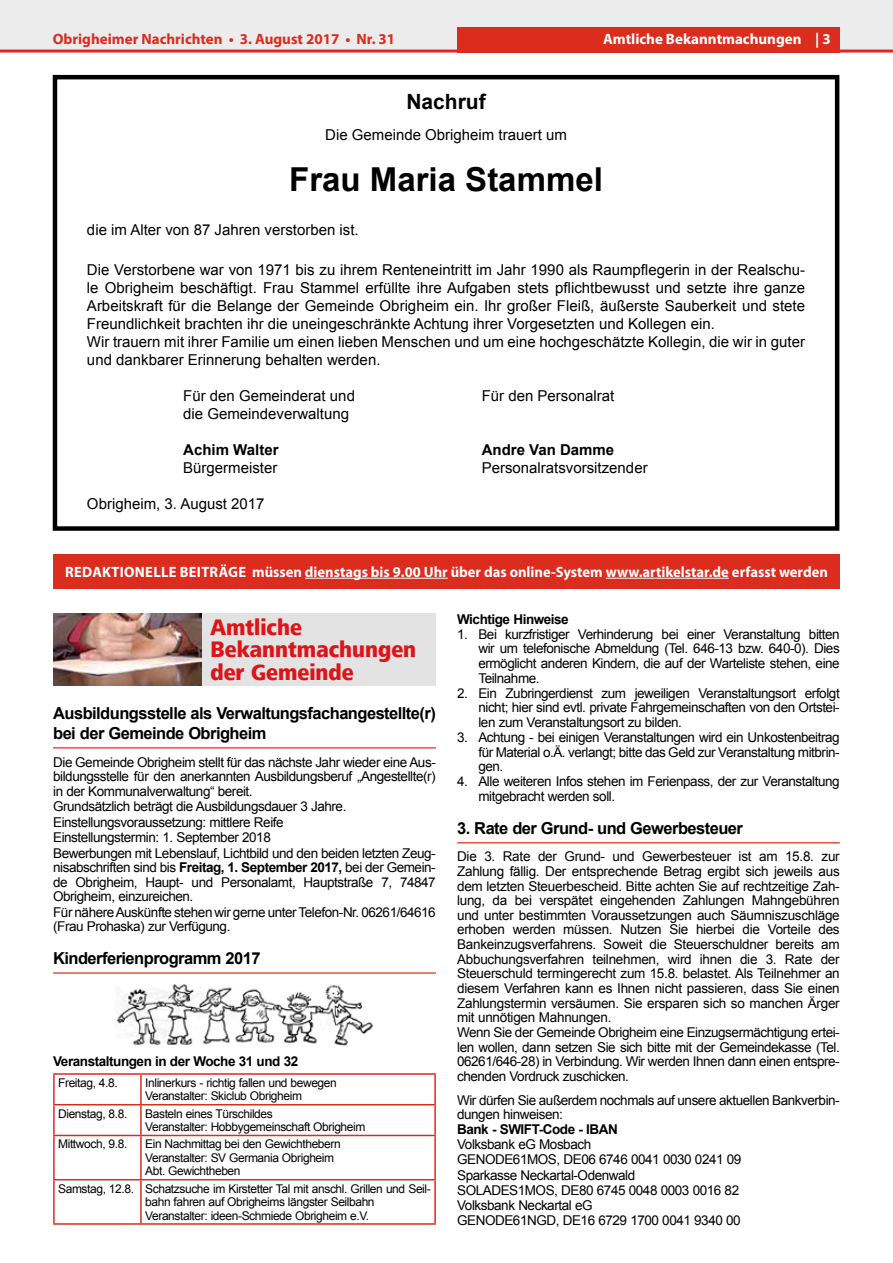
<style>
.page{position:relative;width:893px;height:1263px;background:#fff}
.page>*{position:absolute;margin:0;border:0;box-sizing:border-box;transform-origin:0 0}
.t1{font:700 33px "Arial";color:#000}
.t2{font:800 23.1px/22.5px "Frutiger Next LT";color:#de1417;scale:.91 1}
.t3{font:700 21px "Arial";color:#000}
.t4{font:700 16.5px/19.5px "Arial";letter-spacing:-.035em;color:#000}
.t5{font:15px/18px "Arial";color:#000}
.t6{font:700 15px "Myriad Pro";color:#fff}
.t7{font:700 15px "Myriad Pro";color:#db2c1d}
.t8{font:700 15px "Arial";color:#000}
.t9{font:13.5px/15px "Arial";letter-spacing:-.035em;color:#000}
.t10{font:700 13.5px "Arial";letter-spacing:-.035em;color:#000}
.t11{font:12px/13.5px "Arial";letter-spacing:-.035em;color:#000}
.s1{font-weight:700}
</style>
<div class="page">
<div style="left:0;top:0;width:893px;height:51px;background:#ececec"></div>
<div style="left:457px;top:27px;width:383px;height:26px;background:#db2c1d"></div>
<hr style="left:0;top:50px;width:893px;height:3px;background:#db2c1d">
<hr style="left:53px;top:747px;width:383px;height:2px;background:#ed4e42">
<hr style="left:53px;top:972px;width:383px;height:2px;background:#ed4e42">
<div style="left:202px;top:614px;width:234px;height:72px;background:#e3e3e3"></div>
<img style="left:53px;top:614px;width:149px;height:72px">
<img style="left:116px;top:984px;width:257px;height:62px">
<hr style="left:53px;top:1073px;width:88px;height:2px;background:#db2c1d">
<hr style="left:53px;top:1075px;width:2px;height:29px;background:#db2c1d">
<hr style="left:141px;top:1073px;width:295px;height:2px;background:#db2c1d">
<hr style="left:140px;top:1075px;width:2px;height:29px;background:#db2c1d">
<hr style="left:434px;top:1075px;width:2px;height:29px;background:#db2c1d">
<hr style="left:53px;top:1104px;width:88px;height:1px;background:#db2c1d">
<hr style="left:53px;top:1105px;width:2px;height:30px;background:#db2c1d">
<hr style="left:141px;top:1104px;width:295px;height:1px;background:#db2c1d">
<hr style="left:140px;top:1105px;width:2px;height:30px;background:#db2c1d">
<hr style="left:434px;top:1105px;width:2px;height:30px;background:#db2c1d">
<hr style="left:53px;top:1135px;width:88px;height:1px;background:#db2c1d">
<hr style="left:53px;top:1136px;width:2px;height:43px;background:#db2c1d">
<hr style="left:141px;top:1135px;width:295px;height:1px;background:#db2c1d">
<hr style="left:140px;top:1136px;width:2px;height:43px;background:#db2c1d">
<hr style="left:434px;top:1136px;width:2px;height:43px;background:#db2c1d">
<hr style="left:53px;top:1179px;width:88px;height:1px;background:#db2c1d">
<hr style="left:53px;top:1180px;width:2px;height:43px;background:#db2c1d">
<hr style="left:141px;top:1179px;width:295px;height:1px;background:#db2c1d">
<hr style="left:140px;top:1180px;width:2px;height:43px;background:#db2c1d">
<hr style="left:434px;top:1180px;width:2px;height:43px;background:#db2c1d">
<hr style="left:53px;top:1223px;width:88px;height:2px;background:#db2c1d">
<hr style="left:141px;top:1223px;width:295px;height:2px;background:#db2c1d">
<hr style="left:457px;top:842px;width:383px;height:1px;background:#ed4e42">
<div style="left:53px;top:554px;width:787px;height:34px;background:#db2c1d"></div>
<hr style="left:305px;top:578px;width:143px;height:1px;background:#fff">
<hr style="left:606px;top:578px;width:123px;height:1px;background:#fff">
<div style="left:53px;top:75px;width:786px;height:456px;border:4px solid #000"></div>
<p class="t7" style="left:53px;top:29px;width:344px">Obrigheimer Nachrichten • 3. August 2017 • Nr. 31</p>
<p class="t6" style="left:815px;top:29px;width:17px">| 3</p>
<p class="t6" style="left:603px;top:29px;width:200px">Amtliche Bekanntmachungen</p>
<p class="t3" style="left:406px;top:88px;width:81px">Nachruf</p>
<p class="t5" style="left:325px;top:126px;width:243px">Die Gemeinde Obrigheim trauert um</p>
<p class="t1" style="left:289px;top:157px;width:315px">Frau Maria Stammel</p>
<p class="t5" style="left:87px;top:221px;width:273px">die im Alter von 87 Jahren verstorben ist.</p>
<p class="t5" style="left:87px;top:261px;width:720px">Die Verstorbene war von 1971 bis zu ihrem Renteneintritt im Jahr 1990 als Raumpflegerin in der Realschu&shy;le Obrigheim beschäftigt. Frau Stammel erfüllte ihre Aufgaben stets pflichtbewusst und setzte ihre ganze Arbeitskraft für die Belange der Gemeinde Obrigheim ein. Ihr großer Fleiß, äußerste Sauberkeit und stete Freundlichkeit brachten ihr die uneingeschränkte Achtung ihrer Vorgesetzten und Kollegen ein.<br>Wir trauern mit ihrer Familie um einen lieben Menschen und um eine hochgeschätzte Kollegin, die wir in guter und dankbarer Erinnerung behalten werden.</p>
<p class="t5" style="left:183px;top:387px;width:173px">Für den Gemeinderat und</p>
<p class="t5" style="left:482px;top:387px;width:134px">Für den Personalrat</p>
<p class="t5" style="left:183px;top:405px;width:167px">die Gemeindeverwaltung</p>
<p class="t8" style="left:183px;top:440px;width:97px">Achim Walter</p>
<p class="t8" style="left:482px;top:440px;width:134px">Andre Van Damme</p>
<p class="t5" style="left:183px;top:459px;width:96px">Bürgermeister</p>
<p class="t5" style="left:482px;top:459px;width:167px">Personalratsvorsitzender</p>
<p class="t5" style="left:87px;top:495px;width:179px">Obrigheim, 3. August 2017</p>
<p class="t6" style="left:65px;top:562px;width:764px">Redaktion elle Beiträge müssen dienstags bis 9.00 Uhr über das online-System www.artikelstar.de erfasst werden</p>
<p class="t2" style="left:210px;top:616px;width:228px">Amtliche<br>Bekanntmachungen der Gemeinde</p>
<p class="t4" style="left:53px;top:704px;width:384px">Ausbildungsstelle als Verwaltungsfachangestellte(r) bei der Gemeinde Obrigheim</p>
<p class="t9" style="left:53px;top:755px;width:384px">Die Gemeinde Obrigheim stellt für das nächste Jahr wieder eine Aus&shy;bildungsstelle für den anerkannten Ausbildungsberuf „Angestellte(r) in der Kommunalverwaltung“ bereit.<br>Grundsätzlich beträgt die Ausbildungsdauer 3 Jahre.<br>Einstellungsvoraussetzung: mittlere Reife<br>Einstellungstermin: 1. September 2018<br>Bewerbungen mit Lebenslauf, Lichtbild und den beiden letzten Zeug&shy;nisabschriften sind bis <span class="s1">Freitag, 1. September 2017,</span> bei der Gemein&shy;de Obrigheim, Haupt- und Personalamt, Hauptstraße 7, 74847<br>Obrigheim, einzureichen.<br>Für nähere Auskünfte stehen wir gerne unter Telefon-Nr. 06261/64616 (Frau Prohaska) zur Verfügung.</p>
<p class="t4" style="left:53px;top:949px;width:209px">Kinderferienprogramm 2017</p>
<p class="t10" style="left:53px;top:1053px;width:247px">Veranstaltungen in der Woche 31 und 32</p>
<p class="t11" style="left:58px;top:1076px;width:61px">Freitag, 4.8.</p>
<p class="t11" style="left:145px;top:1076px;width:193px">Inlinerkurs - richtig fallen und bewegen<br>Veranstalter: Skiclub Obrigheim</p>
<p class="t11" style="left:58px;top:1107px;width:71px">Dienstag, 8.8.</p>
<p class="t11" style="left:145px;top:1107px;width:222px">Basteln eines Türschildes<br>Veranstalter: Hobbygemeinschaft Obrigheim</p>
<p class="t11" style="left:58px;top:1137px;width:71px">Mittwoch, 9.8.</p>
<p class="t11" style="left:145px;top:1137px;width:197px">Ein Nachmittag bei den Gewichthebern<br>Veranstalter: SV Germania Obrigheim<br>Abt. Gewichtheben</p>
<p class="t11" style="left:145px;top:1182px;width:287px;text-indent:-87px">Samstag, 12.8. Schatzsuche im Kirstetter Tal mit anschl. Grillen und Seil&shy;bahn fahren auf Obrigheims längster Seilbahn<br>Veranstalter: ideen-Schmiede Obrigheim e.V.</p>
<p class="t10" style="left:457px;top:610px;width:113px">Wichtige Hinweise</p>
<p class="t9" style="left:478px;top:627px;width:363px;line-height:14.5px;text-align:justify;text-indent:-21px">1. Bei kurzfristiger Verhinderung bei einer Veranstaltung bitten wir um telefonische Abmeldung (Tel. 646-13 bzw. 640-0). Dies ermöglicht anderen Kindern, die auf der Warteliste stehen, eine Teilnahme.</p>
<p class="t9" style="left:478px;top:686px;width:363px;line-height:14.5px;text-align:justify;text-indent:-21px">2. Ein Zubringerdienst zum jeweiligen Veranstaltungsort erfolgt nicht; hier sind evtl. private Fahrgemeinschaften von den Ortstei&shy;len zum Veranstaltungsort zu bilden.</p>
<p class="t9" style="left:478px;top:730px;width:363px;line-height:14.5px;text-align:justify;text-indent:-21px">3. Achtung - bei einigen Veranstaltungen wird ein Unkostenbeitrag für Material o.Ä. verlangt; bitte das Geld zur Veranstaltung mitbrin&shy;gen.</p>
<p class="t9" style="left:478px;top:774px;width:363px;line-height:14.5px;text-indent:-21px">4. Alle weiteren Infos stehen im Ferienpass, der zur Veranstaltung mitgebracht werden soll.</p>
<p class="t4" style="left:457px;top:818px;width:287px">3. Rate der Grund- und Gewerbesteuer</p>
<p class="t9" style="left:457px;top:849px;width:384px">Die 3. Rate der Grund- und Gewerbesteuer ist am 15.8. zur Zahlung fällig. Der entsprechende Betrag ergibt sich jeweils aus dem letzten Steuerbescheid. Bitte achten Sie auf rechtzeitige Zah&shy;lung, da bei verspätet eingehenden Zahlungen Mahngebühren und unter bestimmten Voraussetzungen auch Säumniszuschläge erhoben werden müssen. Nutzen Sie hierbei die Vorteile des Bankeinzugsverfahrens. Soweit die Steuerschuldner bereits am Abbuchungsverfahren teilnehmen, wird ihnen die 3. Rate der Steuerschuld termingerecht zum 15.8. belastet. Als Teilnehmer an diesem Verfahren kann es Ihnen nicht passieren, dass Sie einen Zahlungstermin versäumen. Sie ersparen sich so manchen Ärger mit unnötigen Mahnungen.<br>Wenn Sie der Gemeinde Obrigheim eine Einzugsermächtigung ertei&shy;len wollen, dann setzen Sie sich bitte mit der Gemeindekasse (Tel.<br>06261/646-28) in Verbindung. Wir werden Ihnen dann einen entspre&shy;chenden Vordruck zuschicken.</p>
<p class="t9" style="left:457px;top:1092px;width:384px">Wir dürfen Sie außerdem nochmals auf unsere aktuellen Bankverbin&shy;dungen hinweisen:<br><span class="s1">Bank - SWIFT-Code - IBAN<br></span>Volksbank eG Mosbach<br>GENODE61MOS, DE06 6746 0041 0030 0241 09<br>Sparkasse Neckartal-Odenwald<br>SOLADES1MOS, DE80 6745 0048 0003 0016 82<br>Volksbank Neckartal eG<br>GENODE61NGD, DE16 6729 1700 0041 9340 00</p>
</div>
